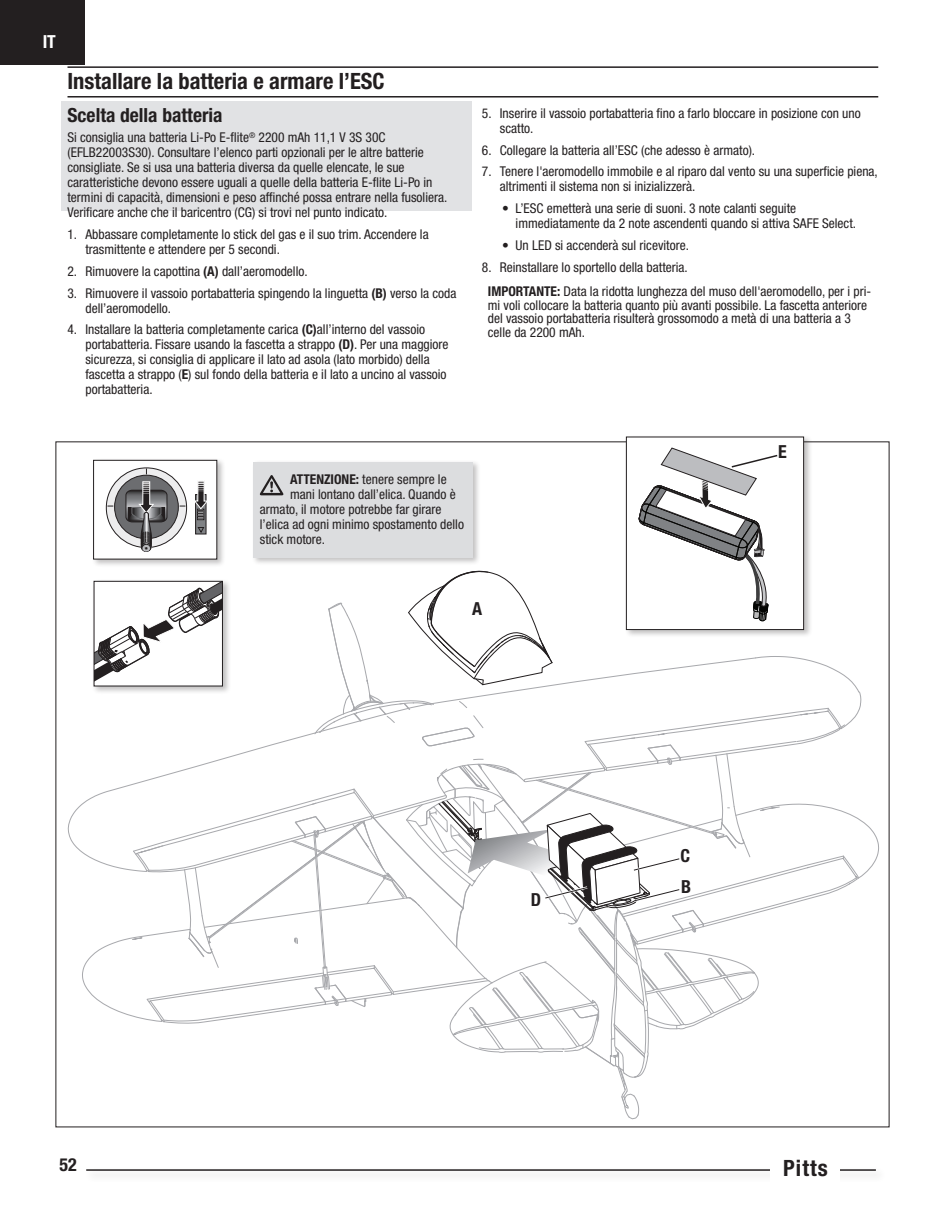
<style>
.page{position:relative;width:945px;height:1215px;background:#fff}
.page>*{position:absolute;margin:0;border:0;box-sizing:border-box;transform-origin:0 0}
.Header_copy{font:700 condensed 22.5px "Helvetica Neue LT Std";color:#231f20}
.subhead{font:700 condensed 19.5px "Helvetica Neue LT Std";color:#231f20}
.Body_Text{font:700 condensed 18px "Helvetica Neue LT Std";color:#231f20}
.t1{font:700 condensed 18px "Helvetica Neue LT Std";color:#fff}
.Body_Text-2{font:condensed 13.5px/15px "Helvetica Neue LT Std";color:#231f20}
.s1{font-weight:700}
</style>
<div class="page">
<div style="left:0;top:0;width:85px;height:64px;background:#231f20"></div>
<div style="left:84px;top:1166px;width:804px;height:17px;background:#f8f8f8"></div>
<hr style="left:86px;top:1169px;width:790px;height:2px;background:#231f20">
<div style="left:770px;top:1156px;width:70px;height:32px;background:#fff"></div>
<hr style="left:68px;top:66px;width:810px;height:2px;background:#231f20">
<hr style="left:68px;top:96px;width:810px;height:2px;background:#231f20">
<div style="left:61px;top:101px;width:411px;height:109px;background:#e1e2e4"></div>
<svg style="left:81px;top:436px;width:798px;height:684px"></svg>
<h3 class="t1" style="left:43px;top:31px;width:15px">IT</h3>
<p class="Header_copy" style="left:68px;top:67px;width:319px">Installare la batteria e armare l’ESC</p>
<p class="subhead" style="left:68px;top:103px;width:157px">Scelta della batteria</p>
<p class="Body_Text-2" style="left:68px;top:130px;width:381px">Si consiglia una batteria Li-Po E-flite<sup>®</sup> 2200 mAh 11,1 V 3S 30C (EFLB22003S30). Consultare l’elenco parti opzionali per le altre batterie consigliate. Se si usa una batteria diversa da quelle elencate, le sue caratteristiche devono essere uguali a quelle della batteria E-flite Li-Po in termini di capacità, dimensioni e peso affinché possa entrare nella fusoliera.<br>Verificare anche che il baricentro (CG) si trovi nel punto indicato.</p>
<p class="Body_Text-2" style="left:86px;top:227px;width:345px;text-indent:-18px">1. Abbassare completamente lo stick del gas e il suo trim. Accendere la trasmittente e attendere per 5 secondi.</p>
<p class="Body_Text-2" style="left:68px;top:264px;width:242px">2. Rimuovere la capottina <span class="s1">(A)</span> dall’aeromodello.</p>
<p class="Body_Text-2" style="left:86px;top:285px;width:372px;text-indent:-18px">3. Rimuovere il vassoio portabatteria spingendo la linguetta <span class="s1">(B)</span> verso la coda dell’aeromodello.</p>
<p class="Body_Text-2" style="left:86px;top:322px;width:365px;text-indent:-18px">4. Installare la batteria completamente carica <span class="s1">(C)</span>all’interno del vassoio portabatteria. Fissare usando la fascetta a strappo <span class="s1">(D)</span>. Per una maggiore sicurezza, si consiglia di applicare il lato ad asola (lato morbido) della fascetta a strappo (<span class="s1">E</span>) sul fondo della batteria e il lato a uncino al vassoio portabatteria.</p>
<p class="Body_Text-2" style="left:500px;top:105px;width:362px;text-indent:-18px">5. Inserire il vassoio portabatteria fino a farlo bloccare in posizione con uno scatto.</p>
<p class="Body_Text-2" style="left:482px;top:142px;width:275px">6. Collegare la batteria all’ESC (che adesso è armato).</p>
<p class="Body_Text-2" style="left:500px;top:164px;width:379px;text-indent:-18px">7. Tenere l'aeromodello immobile e al riparo dal vento su una superficie piena, altrimenti il sistema non si inizializzerà.</p>
<p class="Body_Text-2" style="left:516px;top:201px;width:342px;text-indent:-14px">• L’ESC emetterà una serie di suoni. 3 note calanti seguite immediatamente da 2 note ascendenti quando si attiva SAFE Select.</p>
<p class="Body_Text-2" style="left:502px;top:237px;width:188px">• Un LED si accenderà sul ricevitore.</p>
<p class="Body_Text-2" style="left:482px;top:259px;width:208px">8. Reinstallare lo sportello della batteria.</p>
<p class="Body_Text-2" style="left:488px;top:285px;width:385px;line-height:13.5px"><span class="s1">IMPORTANTE:</span> Data la ridotta lunghezza del muso dell'aeromodello, per i pri&shy;mi voli collocare la batteria quanto più avanti possibile. La fascetta anteriore del vassoio portabatteria risulterà grossomodo a metà di una batteria a 3 celle da 2200 mAh.</p>
<p class="Body_Text-2" style="left:290px;top:472px;width:158px"><span class="s1">ATTENZIONE:</span> tenere sempre le</p>
<p class="Body_Text-2" style="left:290px;top:487px;width:167px">mani lontano dall’elica. Quando è</p>
<p class="Body_Text-2" style="left:260px;top:502px;width:183px">armato, il motore potrebbe far girare</p>
<p class="Body_Text-2" style="left:260px;top:517px;width:206px">l’elica ad ogni minimo spostamento dello</p>
<p class="Body_Text-2" style="left:260px;top:532px;width:67px">stick motore.</p>
<p class="Body_Text" style="left:778px;top:441px;width:10px">E</p>
<p class="Body_Text" style="left:472px;top:598px;width:12px">A</p>
<p class="Body_Text" style="left:531px;top:889px;width:12px">D</p>
<p class="Body_Text" style="left:681px;top:845px;width:11px">C</p>
<p class="Body_Text" style="left:681px;top:876px;width:12px">B</p>
<h3 class="Body_Text" style="left:60px;top:1154px;width:19px">52</h3>
<h1 class="Header_copy" style="left:783px;top:1154px;width:46px">Pitts</h1>
</div>
